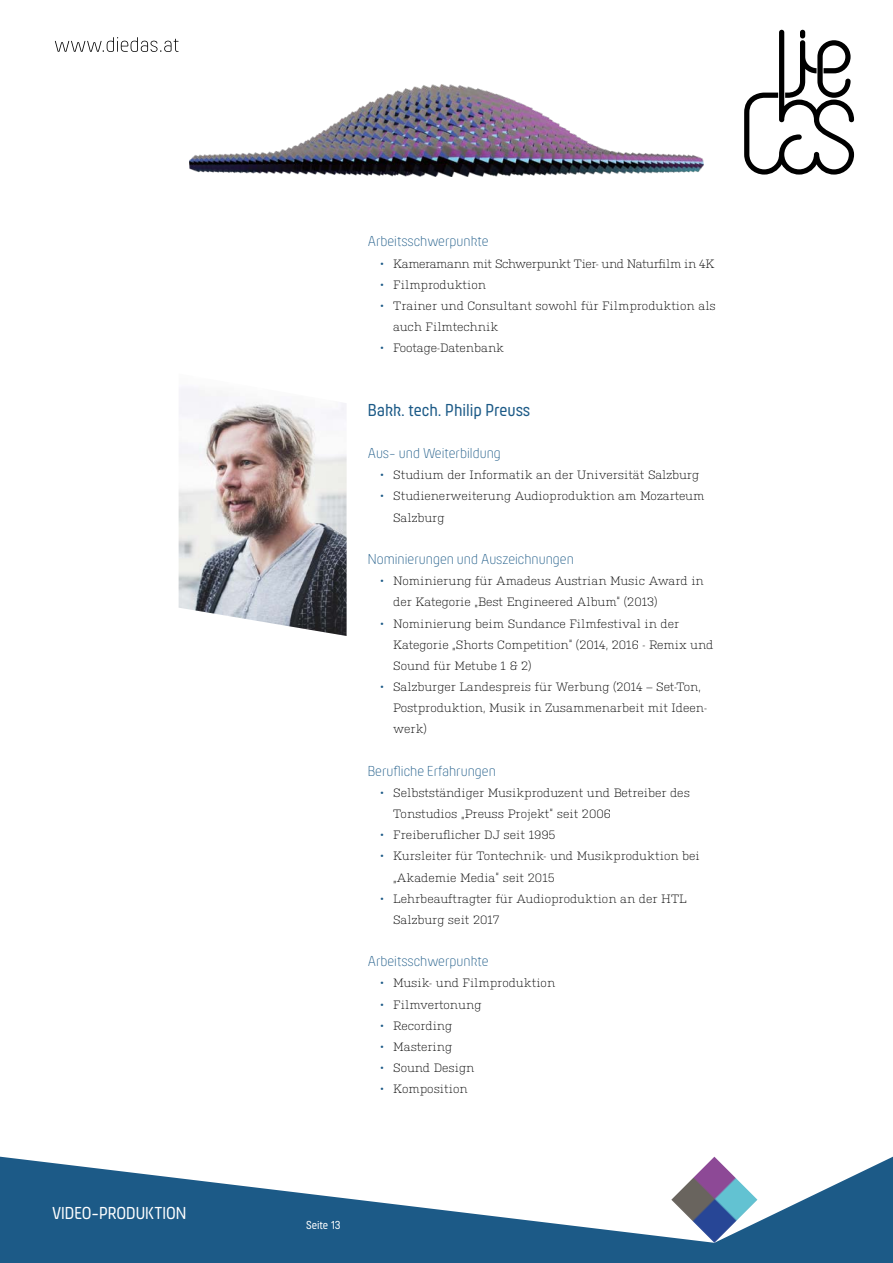
<style>
.page{position:relative;width:893px;height:1263px;background:#fff}
.page>*{position:absolute;margin:0;border:0;box-sizing:border-box;transform-origin:0 0}
.t1{font:18px "Hansom FY";color:#1c5a87}
.t2{font:18px "Hansom FY";color:#fff}
.t3{font:300 15px "Hansom FY";color:#1c5a87}
.t4{font:300 12px/21.1px "Kulturista";color:#000}
.t5{font:300 12px "Kulturista";letter-spacing:-.03em;color:#000}
.t6{font:12px "Hansom FY";color:#fff}
.s1{color:#1c5a87}
</style>
<div class="page">
<svg style="left:0;top:1157px;width:893px;height:106px;fill:#1c5a87"></svg>
<img style="left:671px;top:1157px;width:86px;height:86px">
<img style="left:189px;top:85px;width:515px;height:92px">
<svg style="left:55px;top:37px;width:124px;height:15px"></svg>
<svg style="left:744px;top:30px;width:110px;height:145px"></svg>
<img style="left:179px;top:388px;width:168px;height:248px">
<h1 class="t2" style="left:52px;top:1203px;width:136px">VIDEO-PRODUKTION</h1>
<p class="t3" style="left:368px;top:233px;width:122px">Arbeitsschwerpunkte</p>
<p class="t5" style="left:381px;top:255px;width:336px"><span class="s1">•</span> Kameramann mit Schwerpunkt Tier- und Naturfilm in 4K</p>
<p class="t4" style="left:381px;top:273px;width:107px"><span class="s1">•</span> Filmproduktion</p>
<p class="t4" style="left:393px;top:294px;width:324px;text-indent:-13px"><span class="s1">•</span> Trainer und Consultant sowohl für Filmproduktion als auch Filmtechnik</p>
<p class="t4" style="left:381px;top:337px;width:125px"><span class="s1">•</span> Footage-Datenbank</p>
<h1 class="t1" style="left:368px;top:399px;width:164px">Bakk. tech. Philip Preuss</h1>
<p class="t3" style="left:368px;top:444px;width:134px">Aus- und Weiterbildung</p>
<p class="t4" style="left:381px;top:464px;width:320px"><span class="s1">•</span> Studium der Informatik an der Universität Salzburg</p>
<p class="t4" style="left:393px;top:485px;width:313px;text-indent:-13px"><span class="s1">•</span> Studienerweiterung Audioproduktion am Mozarteum<br>Salzburg</p>
<p class="t3" style="left:368px;top:550px;width:207px">Nominierungen und Auszeichnungen</p>
<p class="t4" style="left:393px;top:569px;width:312px;text-indent:-13px"><span class="s1">•</span> Nominierung für Amadeus Austrian Music Award in der Kategorie „Best Engineered Album“ (2013)</p>
<p class="t4" style="left:393px;top:612px;width:322px;text-indent:-13px"><span class="s1">•</span> Nominierung beim Sundance Filmfestival in der<br>Kategorie „Shorts Competition“ (2014, 2016 - Remix und<br>Sound für Metube 1 &amp; 2)</p>
<p class="t4" style="left:393px;top:675px;width:315px;text-indent:-13px"><span class="s1">•</span> Salzburger Landespreis für Werbung (2014 – Set-Ton,<br>Postproduktion, Musik in Zusammenarbeit mit Ideen&shy;werk)</p>
<p class="t3" style="left:368px;top:762px;width:130px">Berufliche Erfahrungen</p>
<p class="t4" style="left:393px;top:781px;width:298px;text-indent:-13px"><span class="s1">•</span> Selbstständiger Musikproduzent und Betreiber des<br>Tonstudios „Preuss Projekt“ seit 2006</p>
<p class="t4" style="left:381px;top:823px;width:177px"><span class="s1">•</span> Freiberuflicher DJ seit 1995</p>
<p class="t4" style="left:393px;top:845px;width:308px;text-indent:-13px"><span class="s1">•</span> Kursleiter für Tontechnik- und Musikproduktion bei „Akademie Media“ seit 2015</p>
<p class="t4" style="left:393px;top:887px;width:295px;text-indent:-13px"><span class="s1">•</span> Lehrbeauftragter für Audioproduktion an der HTL<br>Salzburg seit 2017</p>
<p class="t3" style="left:368px;top:952px;width:122px">Arbeitsschwerpunkte</p>
<p class="t4" style="left:381px;top:972px;width:176px"><span class="s1">•</span> Musik- und Filmproduktion</p>
<p class="t4" style="left:381px;top:993px;width:102px"><span class="s1">•</span> Filmvertonung</p>
<p class="t4" style="left:381px;top:1014px;width:73px"><span class="s1">•</span> Recording</p>
<p class="t4" style="left:381px;top:1035px;width:73px"><span class="s1">•</span> Mastering</p>
<p class="t4" style="left:381px;top:1056px;width:95px"><span class="s1">•</span> Sound Design</p>
<p class="t4" style="left:381px;top:1077px;width:89px"><span class="s1">•</span> Komposition</p>
<p class="t6" style="left:306px;top:1218px;width:36px">Seite 13</p>
</div>
